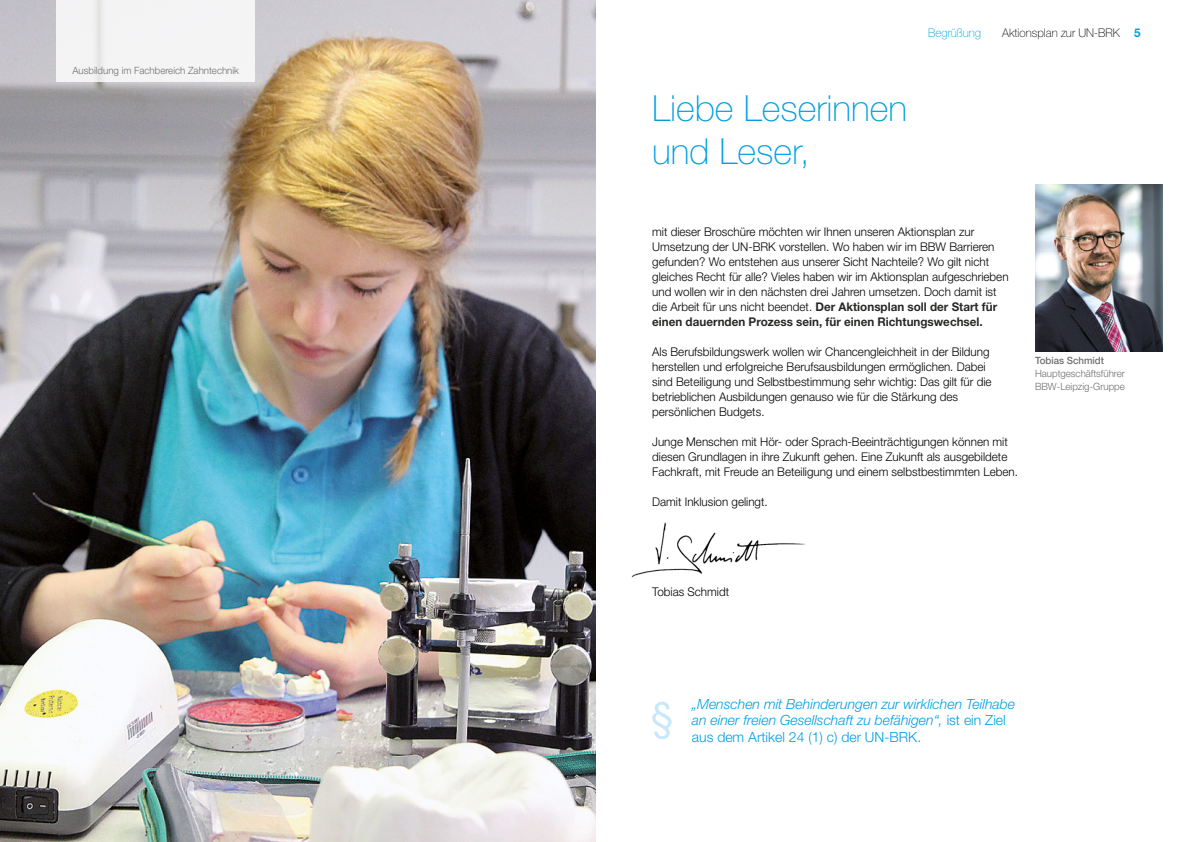
<style>
.page{position:relative;width:1191px;height:842px;background:#fff}
.page>*{position:absolute;margin:0;border:0;box-sizing:border-box;transform-origin:0 0}
.t1{font:100 36px/43.2px "Helvetica Neue LT Std";color:#009fe3}
.t2{font:italic 300 14px/16.8px "Helvetica Neue LT Std";color:#009fe3}
.t3{font:300 12px/15px "Helvetica Neue LT Std";color:#000}
.t4{font:100 12px "Helvetica Neue LT Std";color:#000}
.t5{font:100 12px "Helvetica Neue LT Std";color:#009fe3}
.t6{font:300 10px/13px "Helvetica Neue LT Std";color:#706f6f}
.t7{font:500 10px "Helvetica Neue LT Std";color:#706f6f}
.s1{font-weight:700;color:#009fe3}
.s2{font-weight:700;color:#282827}
.s3{font-style:normal}
</style>
<div class="page">
<img style="left:1035px;top:184px;width:127px;height:167px">
<svg style="left:652px;top:702px;width:19px;height:37px"></svg>
<img style="left:631px;top:522px;width:174px;height:56px">
<img style="left:0;top:0;width:595px;height:842px">
<div style="left:57px;top:0;width:198px;height:82px;background:#f4f3f5"></div>
<p class="t6" style="left:72px;top:63px;width:168px">Ausbildung im Fachbereich Zahntechnik</p>
<h1 class="t1" style="left:652px;top:87px;width:256px">Liebe Leserinnen und Leser,</h1>
<p class="t5" style="left:928px;top:26px;width:55px">Begrüßung</p>
<p class="t4" style="left:1002px;top:26px;width:140px">Aktionsplan zur UN-BRK <span class="s1">5</span></p>
<p class="t3" style="left:652px;top:224px;width:358px">mit dieser Broschüre möchten wir Ihnen unseren Aktionsplan zur Umsetzung der UN-BRK vorstellen. Wo haben wir im BBW Barrieren gefunden? Wo entstehen aus unserer Sicht Nachteile? Wo gilt nicht gleiches Recht für alle? Vieles haben wir im Aktionsplan aufgeschrieben und wollen wir in den nächsten drei Jahren umsetzen. Doch damit ist die Arbeit für uns nicht beendet. <span class="s2">Der Aktionsplan soll der Start für einen dauernden Prozess sein, für einen Richtungswechsel.</span></p>
<p class="t3" style="left:652px;top:344px;width:341px">Als Berufsbildungswerk wollen wir Chancengleichheit in der Bildung herstellen und erfolgreiche Berufsausbildungen ermöglichen. Dabei sind Beteiligung und Selbstbestimmung sehr wichtig: Das gilt für die betrieblichen Ausbildungen genauso wie für die Stärkung des persönlichen Budgets.</p>
<p class="t3" style="left:652px;top:434px;width:365px">Junge Menschen mit Hör- oder Sprach-Beeinträchtigungen können mit diesen Grundlagen in ihre Zukunft gehen. Eine Zukunft als ausgebildete<br>Fachkraft, mit Freude an Beteiligung und einem selbstbestimmten Leben.</p>
<p class="t3" style="left:652px;top:494px;width:115px">Damit Inklusion gelingt.</p>
<p class="t7" style="left:1035px;top:355px;width:70px">Tobias Schmidt</p>
<p class="t6" style="left:1035px;top:367px;width:91px">Hauptgeschäftsführer<br>BBW-Leipzig-Gruppe</p>
<p class="t3" style="left:652px;top:584px;width:78px">Tobias Schmidt</p>
<p class="t2" style="left:692px;top:695px;width:325px">„Menschen mit Behinderungen zur wirklichen Teilhabe an einer freien Gesellschaft zu befähigen“, <span class="s3">ist ein Ziel aus dem Artikel 24 (1) c) der UN-BRK.</span></p>
</div>
